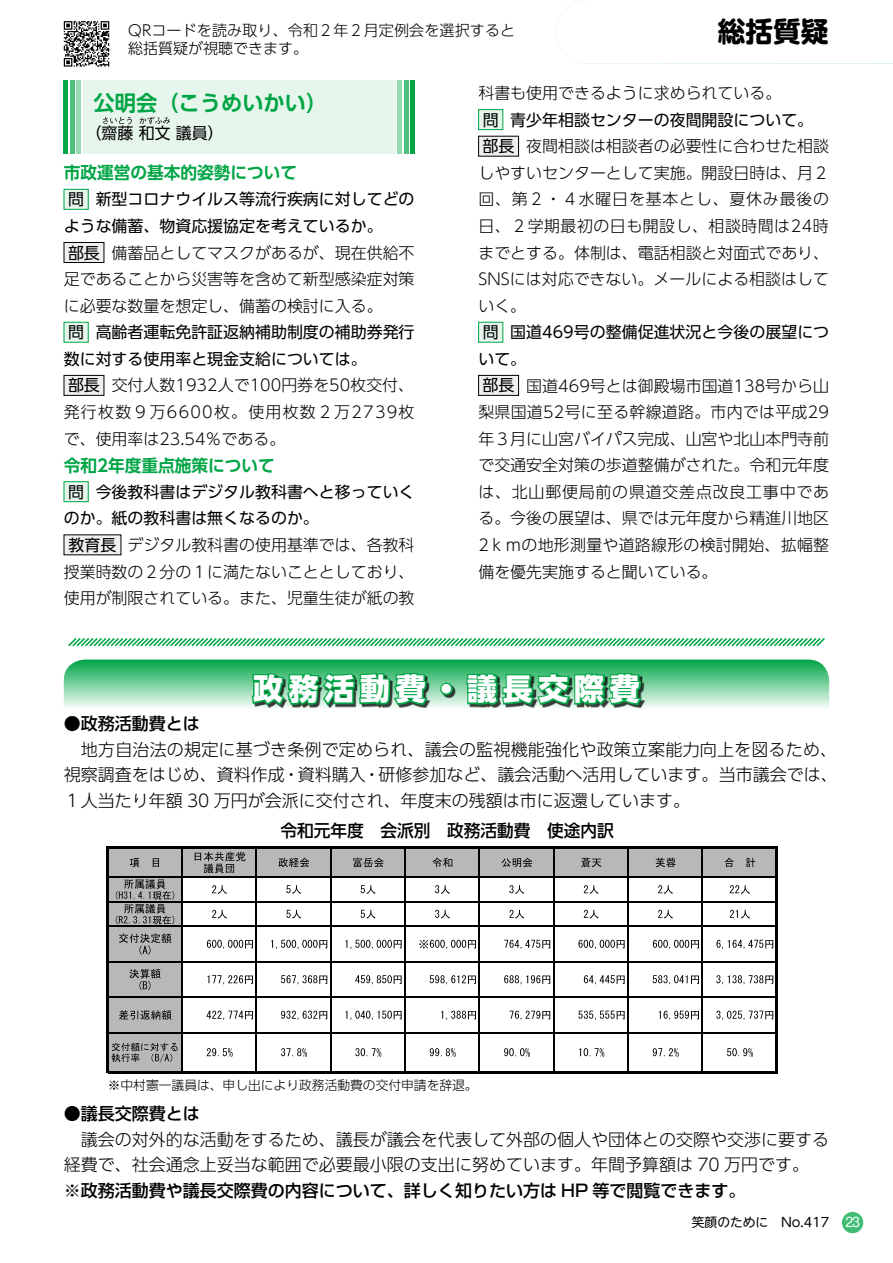
<style>
.page{position:relative;width:893px;height:1263px;background:#fff}
.page>*{position:absolute;margin:0;border:0;box-sizing:border-box;transform-origin:0 0}
.t1{font:800 29.7px "UD Shin Go Pro";letter-spacing:.2em;color:#fff}
.t2{font:700 27.6px "UD Shin M Go Pro";color:#000}
.t3{font:700 21.3px "UD Shin Go Pro De";color:#00a546}
.t4{font:300 16.95px/25.8px "UD Shin Go Pro";color:#000;text-align:justify}
.t5{font:500 16.95px "Shin Go Upr";color:#000}
.t6{font:500 16.95px "UD Shin Go Pro";color:#000}
.t7{font:700 16.95px "UD Shin Go Pro De";color:#00a546}
.t8{font:300 15.9px/26.5px "UD Shin Go Pro";color:#000;text-align:justify}
.t9{font:15.9px/26.5px "UD Shin Go Pro";color:#000}
.t10{font:300 15px/18.1px "UD Shin Go Pro";letter-spacing:.01em;color:#000}
.t11{font:300 12.75px "UD Shin Go Pro";color:#000}
.t12{font:12.75px "UD Shin M Go Pro";color:#000}
.t13{font:12.75px "Shin M Go Pr 6 N";color:#fff}
.s1{font-weight:300}
.s2{font-weight:400}
</style>
<div class="page">
<div style="left:842px;top:1212px;width:21px;height:21px;background:#40bc74;border-radius:50%"></div>
<svg style="left:556px;top:0;width:337px;height:64px"></svg>
<svg style="left:68px;top:638px;width:757px;height:9px"></svg>
<svg style="left:64px;top:21px;width:45px;height:46px"></svg>
<hr style="left:64px;top:80px;width:4px;height:73px;background:#00a546">
<div style="left:410px;top:80px;width:5px;height:73px;background:#00a546"></div>
<hr style="left:70px;top:80px;width:4px;height:73px;background:#4dc07d">
<hr style="left:404px;top:80px;width:4px;height:73px;background:#4dc07d">
<hr style="left:77px;top:80px;width:4px;height:73px;background:#96dab3">
<hr style="left:398px;top:80px;width:4px;height:73px;background:#96dab3">
<div style="left:64px;top:189px;width:24px;height:20px;background:#e6f6ec"></div>
<div style="left:64px;top:189px;width:24px;height:21px;border:1px solid #00a546"></div>
<div style="left:64px;top:242px;width:40px;height:20px;background:#efefef"></div>
<div style="left:64px;top:242px;width:40px;height:21px;border:1px solid #000"></div>
<div style="left:64px;top:322px;width:24px;height:20px;background:#e6f6ec"></div>
<div style="left:64px;top:375px;width:40px;height:20px;background:#efefef"></div>
<div style="left:64px;top:375px;width:40px;height:21px;border:1px solid #000"></div>
<div style="left:64px;top:482px;width:24px;height:20px;background:#e6f6ec"></div>
<div style="left:64px;top:481px;width:24px;height:21px;border:1px solid #00a546"></div>
<div style="left:64px;top:535px;width:57px;height:20px;background:#efefef"></div>
<div style="left:479px;top:110px;width:24px;height:20px;background:#e6f6ec"></div>
<div style="left:478px;top:109px;width:25px;height:21px;border:1px solid #00a546"></div>
<div style="left:479px;top:136px;width:40px;height:20px;background:#efefef"></div>
<div style="left:478px;top:136px;width:41px;height:20px;border:1px solid #000"></div>
<div style="left:479px;top:322px;width:24px;height:20px;background:#e6f6ec"></div>
<div style="left:479px;top:375px;width:40px;height:20px;background:#efefef"></div>
<div style="left:478px;top:375px;width:41px;height:21px;border:1px solid #000"></div>
<div style="left:83px;top:80px;width:312px;height:73px;background:#e6f6ec"></div>
<svg style="left:103px;top:117px;width:29px;height:7px"></svg>
<svg style="left:139px;top:117px;width:31px;height:7px"></svg>
<svg style="left:64px;top:659px;width:765px;height:49px;background:#50b87c"></svg>
<svg style="left:212px;top:885px;width:15px;height:9px"></svg>
<svg style="left:286px;top:885px;width:15px;height:9px"></svg>
<svg style="left:361px;top:885px;width:14px;height:9px"></svg>
<svg style="left:435px;top:885px;width:15px;height:9px"></svg>
<svg style="left:509px;top:885px;width:15px;height:9px"></svg>
<svg style="left:584px;top:885px;width:14px;height:9px"></svg>
<svg style="left:658px;top:885px;width:15px;height:9px"></svg>
<svg style="left:730px;top:885px;width:20px;height:9px"></svg>
<svg style="left:212px;top:910px;width:15px;height:8px"></svg>
<svg style="left:286px;top:910px;width:15px;height:8px"></svg>
<svg style="left:361px;top:910px;width:14px;height:8px"></svg>
<svg style="left:435px;top:910px;width:15px;height:8px"></svg>
<svg style="left:509px;top:910px;width:15px;height:8px"></svg>
<svg style="left:584px;top:910px;width:14px;height:8px"></svg>
<svg style="left:658px;top:910px;width:15px;height:8px"></svg>
<svg style="left:730px;top:910px;width:20px;height:8px"></svg>
<svg style="left:207px;top:940px;width:566px;height:9px"></svg>
<svg style="left:207px;top:975px;width:566px;height:9px"></svg>
<svg style="left:206px;top:1010px;width:567px;height:10px"></svg>
<svg style="left:207px;top:1048px;width:546px;height:9px"></svg>
<hr style="left:107px;top:847px;width:2px;height:226px;background:#000">
<hr style="left:181px;top:849px;width:2px;height:222px;background:#000">
<hr style="left:256px;top:849px;width:1px;height:222px;background:#000">
<hr style="left:330px;top:849px;width:1px;height:222px;background:#000">
<hr style="left:404px;top:849px;width:1px;height:222px;background:#000">
<hr style="left:479px;top:849px;width:1px;height:222px;background:#000">
<hr style="left:553px;top:849px;width:1px;height:222px;background:#000">
<hr style="left:627px;top:849px;width:1px;height:222px;background:#000">
<hr style="left:702px;top:849px;width:1px;height:222px;background:#000">
<hr style="left:776px;top:849px;width:2px;height:224px;background:#000">
<hr style="left:109px;top:847px;width:669px;height:2px;background:#000">
<hr style="left:109px;top:901px;width:667px;height:1px;background:#000">
<hr style="left:109px;top:926px;width:667px;height:1px;background:#000">
<hr style="left:109px;top:961px;width:667px;height:1px;background:#000">
<hr style="left:109px;top:997px;width:667px;height:1px;background:#000">
<hr style="left:109px;top:1032px;width:667px;height:1px;background:#000">
<hr style="left:109px;top:1071px;width:669px;height:2px;background:#000">
<svg style="left:109px;top:849px;width:72px;height:222px;background:#9e9e9e"></svg>
<svg style="left:183px;top:849px;width:593px;height:29px;background:#9d9d9d"></svg>
<p class="t10" style="left:128px;top:21px;width:388px">QRコードを読み取り、令和２年２月定例会を選択すると総括質疑が視聴できます。</p>
<h2 class="t2" style="left:718px;top:9px;width:112px">総括質疑</h2>
<h3 class="t3" style="left:94px;top:86px;width:235px">公明会（こうめいかい）</h3>
<p class="t9" style="left:86px;top:119px;width:140px">（齋藤和文 議員）</p>
<p class="t7" style="left:64px;top:159px;width:235px">市政運営の基本的姿勢について</p>
<p class="t9" style="left:64px;top:186px;width:352px"><span class="s1">　　</span>新型コロナウイルス等流行疾病に対してどのような備蓄、物資応援協定を考えているか。</p>
<p class="t8" style="left:64px;top:239px;width:352px;text-align:left">　　　備蓄品としてマスクがあるが、現在供給不足であることから災害等を含めて新型感染症対策に必要な数量を想定し、備蓄の検討に入る。<br>　　<span class="s2">高齢者運転免許証返納補助制度の補助券発行数に対する使用率と現金支給については。</span></p>
<p class="t8" style="left:64px;top:372px;width:352px">　　　交付人数1932人で100円券を50枚交付、発行枚数９万6600枚。使用枚数２万2739枚で、使用率は23.54％である。</p>
<p class="t7" style="left:64px;top:451px;width:213px">令和2年度重点施策について</p>
<p class="t9" style="left:64px;top:478px;width:352px"><span class="s1">　　</span>今後教科書はデジタル教科書へと移っていくのか。紙の教科書は無くなるのか。</p>
<p class="t8" style="left:64px;top:531px;width:352px">副　　　デジタル教科書の使用基準では、各教科授業時数の２分の１に満たないこととしており、使用が制限されている。また、児童生徒が紙の教</p>
<p class="t9" style="left:68px;top:186px;width:17px">問</p>
<p class="t9" style="left:68px;top:239px;width:33px">部長</p>
<p class="t9" style="left:68px;top:318px;width:17px">問</p>
<p class="t9" style="left:68px;top:372px;width:33px">部長</p>
<p class="t9" style="left:68px;top:478px;width:17px">問</p>
<p class="t9" style="left:69px;top:531px;width:49px">教育長</p>
<p class="t8" style="left:478px;top:79px;width:352px;text-align:left">科書も使用できるように求められている。<br>　　<span class="s2">青少年相談センターの夜間開設について。</span>　　　夜間相談は相談者の必要性に合わせた相談しやすいセンターとして実施。開設日時は、月２回、第２・４水曜日を基本とし、夏休み最後の日、２学期最初の日も開設し、相談時間は24時までとする。体制は、電話相談と対面式であり、<br>SNSには対応できない。メールによる相談はしていく。</p>
<p class="t9" style="left:478px;top:319px;width:352px;text-indent:32px">国道469号の整備促進状況と今後の展望について。</p>
<p class="t8" style="left:478px;top:372px;width:352px;text-indent:48px">国道469号とは御殿場市国道138号から山梨県国道52号に至る幹線道路。市内では平成29年３月に山宮バイパス完成、山宮や北山本門寺前で交通安全対策の歩道整備がされた。令和元年度は、北山郵便局前の県道交差点改良工事中である。今後の展望は、県では元年度から精進川地区2ｋｍの地形測量や道路線形の検討開始、拡幅整備を優先実施すると聞いている。</p>
<p class="t9" style="left:483px;top:106px;width:33px">問部長</p>
<p class="t9" style="left:483px;top:318px;width:17px">問</p>
<p class="t9" style="left:483px;top:372px;width:33px">部長</p>
<h1 class="t1" style="left:253px;top:665px;width:388px">政務活動費・議長交際費</h1>
<p class="t6" style="left:64px;top:709px;width:138px">●政務活動費とは</p>
<p class="t4" style="left:64px;top:736px;width:775px">　地方自治法の規定に基づき条例で定められ、議会の監視機能強化や政策立案能力向上を図るため、視察調査をはじめ、資料作成・資料購入・研修参加など、議会活動へ活用しています。当市議会では、１人当たり年額 30 万円が会派に交付され、年度末の残額は市に返還しています。</p>
<p class="t6" style="left:281px;top:817px;width:335px">令和元年度　会派別　政務活動費　使途内訳</p>
<p class="t11" style="left:108px;top:1074px;width:371px">※中村憲一議員は、申し出により政務活動費の交付申請を辞退。</p>
<p class="t6" style="left:64px;top:1099px;width:138px">●議長交際費とは</p>
<p class="t4" style="left:64px;top:1125px;width:767px">　議会の対外的な活動をするため、議長が議会を代表して外部の個人や団体との交際や交渉に要する経費で、社会通念上妥当な範囲で必要最小限の支出に努めています。年間予算額は 70 万円です。</p>
<p class="t5" style="left:64px;top:1177px;width:683px">※政務活動費や議長交際費の内容について、詳しく知りたい方は HP 等で閲覧できます。</p>
<p class="t12" style="left:692px;top:1212px;width:139px">笑顔のために　No.417</p>
<p class="t13" style="left:846px;top:1212px;width:16px">23</p>
</div>
